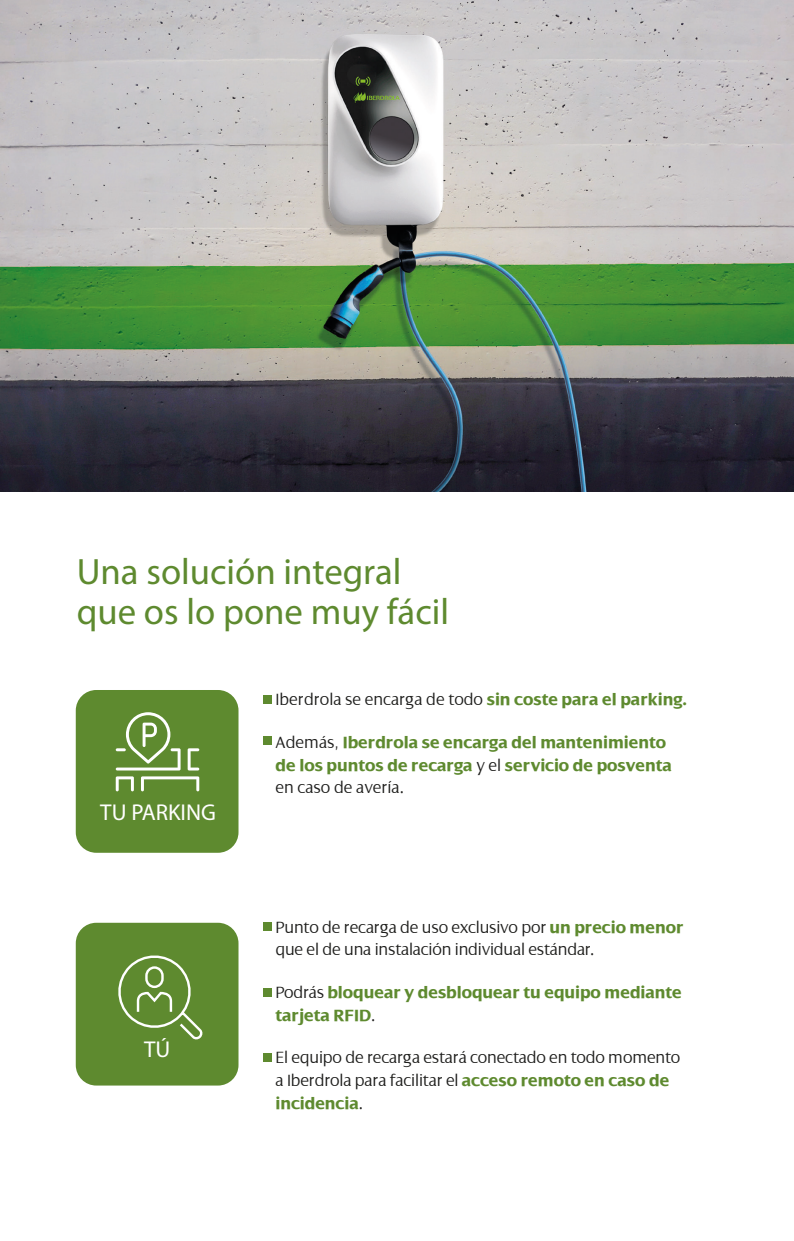
<style>
.page{position:relative;width:794px;height:1241px;background:#fff}
.page>*{position:absolute;margin:0;border:0;box-sizing:border-box;transform-origin:0 0}
.t1{font:36.75px/40.2px "Myriad Pro";color:#5e8a2f}
.t2{font:22.93px "Myriad Pro";color:#fff}
.t3{font:300 17.5px/22.8px "Dialog";letter-spacing:-.01em;color:#1e1e1c}
.t4{font:700 17.5px/22.8px "Dialog";color:#5e8a2f}
.s1{font-weight:700;color:#5e8a2f}
.s2{font-weight:300;color:#1e1e1c}
</style>
<div class="page">
<img style="left:0;top:0;width:794px;height:491px">
<div style="left:263px;top:922px;width:8px;height:8px;background:#5e8a2f"></div>
<div style="left:263px;top:1052px;width:8px;height:9px;background:#5e8a2f"></div>
<div style="left:263px;top:987px;width:8px;height:9px;background:#5e8a2f"></div>
<div style="left:76px;top:690px;width:162px;height:162px;background:#5e8a2f;border-radius:20px"></div>
<svg style="left:116px;top:712px;width:65px;height:58px"></svg>
<svg style="left:188px;top:748px;width:11px;height:22px"></svg>
<svg style="left:141px;top:776px;width:58px;height:15px"></svg>
<svg style="left:116px;top:776px;width:18px;height:15px"></svg>
<div style="left:263px;top:694px;width:8px;height:9px;background:#5e8a2f"></div>
<div style="left:263px;top:736px;width:8px;height:8px;background:#5e8a2f"></div>
<div style="left:76px;top:922px;width:162px;height:163px;background:#5e8a2f;border-radius:20px"></div>
<svg style="left:118px;top:955px;width:85px;height:85px"></svg>
<h1 class="t1" style="left:77px;top:550px;width:374px">Una solución integral que os lo pone muy fácil</h1>
<h2 class="t2" style="left:100px;top:798px;width:117px">TU PARKING</h2>
<h2 class="t2" style="left:144px;top:1035px;width:28px">TÚ</h2>
<p class="t3" style="left:275px;top:688px;width:413px">Iberdrola se encarga de todo <span class="s1">sin coste para el parking.</span></p>
<p class="t4" style="left:275px;top:730px;width:398px"><span class="s2">Además,</span> Iberdrola se encarga del mantenimiento de los puntos de recarga <span class="s2">y el</span> servicio de posventa <span class="s2">en caso de avería.</span></p>
<p class="t3" style="left:275px;top:915px;width:409px">Punto de recarga de uso exclusivo por <span class="s1">un precio menor </span>que el de una instalación individual estándar.</p>
<p class="t4" style="left:275px;top:980px;width:408px"><span class="s2">Podrás</span> bloquear y desbloquear tu equipo mediante tarjeta RFID<span class="s2">.</span></p>
<p class="t3" style="left:275px;top:1046px;width:406px">El equipo de recarga estará conectado en todo momento a Iberdrola para facilitar el <span class="s1">acceso remoto en caso de incidencia</span>.</p>
</div>
